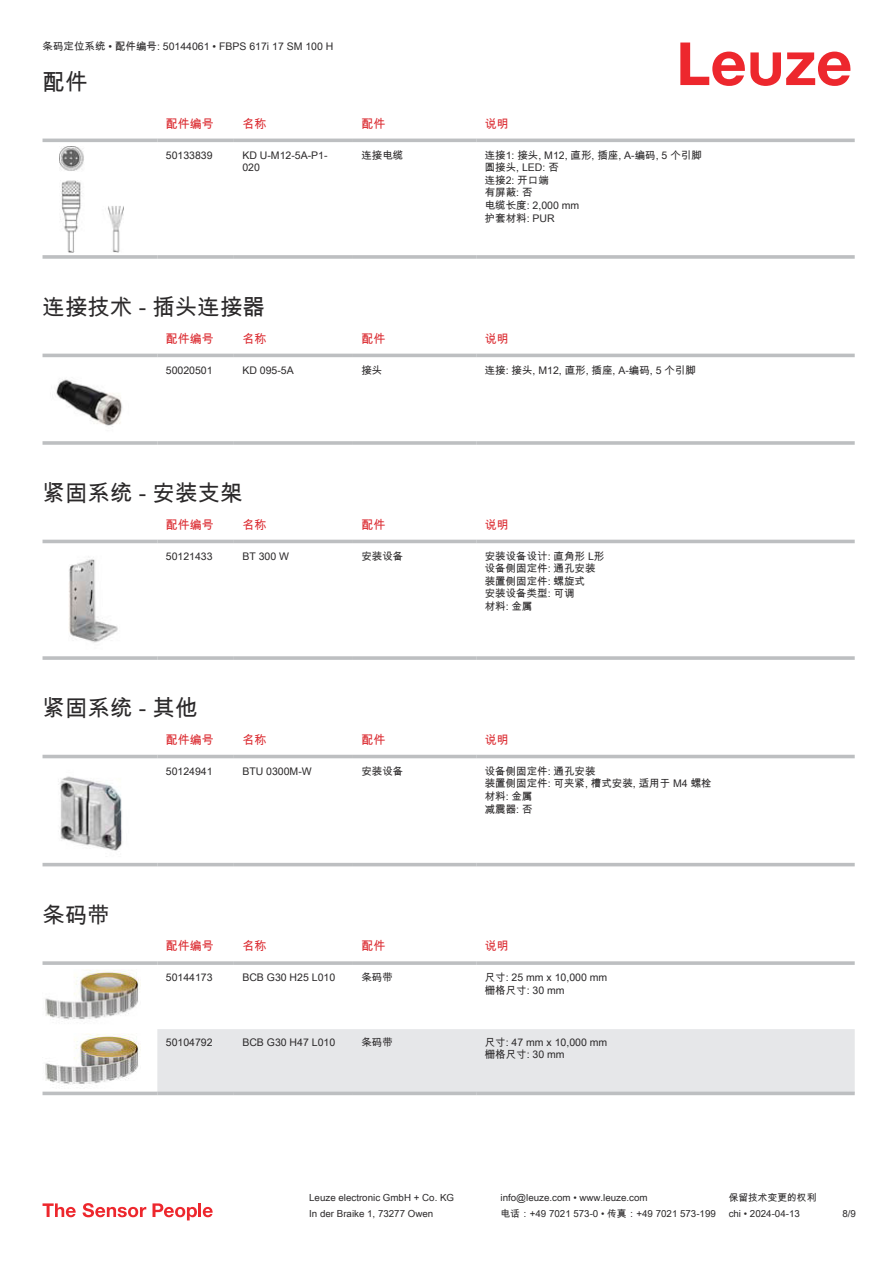
<style>
.page{position:relative;width:893px;height:1263px;background:#fff}
.page>*{position:absolute;margin:0;border:0;box-sizing:border-box;transform-origin:0 0}
.t1{font:22.5px "Arial Unicode MS";color:#2b292a}
.t2{font:12px "Arial Unicode MS";color:#db2a30}
.t3{font:10.5px/12.6px "Arial Unicode MS";color:#2b292a}
.t4{font:9.75px "Arial Unicode MS";color:#2b292a}
</style>
<div class="page">
<svg style="left:680px;top:43px;width:170px;height:43px"></svg>
<svg style="left:43px;top:138px;width:812px;height:1px"></svg>
<hr style="left:43px;top:139px;width:114px;height:3px;background:#bdbfc1">
<hr style="left:157px;top:139px;width:77px;height:3px;background:#bdbfc1">
<hr style="left:234px;top:139px;width:119px;height:3px;background:#bdbfc1">
<hr style="left:353px;top:139px;width:123px;height:3px;background:#bdbfc1">
<hr style="left:476px;top:139px;width:379px;height:3px;background:#bdbfc1">
<svg style="left:43px;top:255px;width:114px;height:4px"></svg>
<hr style="left:157px;top:255px;width:77px;height:4px;background:#c7c8ca">
<hr style="left:234px;top:255px;width:119px;height:4px;background:#bdbfc1">
<svg style="left:353px;top:255px;width:123px;height:4px"></svg>
<hr style="left:476px;top:255px;width:379px;height:4px;background:#c7c8ca">
<img style="left:59px;top:146px;width:65px;height:107px">
<svg style="left:43px;top:353px;width:812px;height:5px;fill:#efeff0"></svg>
<hr style="left:43px;top:354px;width:114px;height:3px;background:#bdbfc1">
<hr style="left:157px;top:354px;width:77px;height:3px;background:#bdbfc1">
<hr style="left:234px;top:354px;width:119px;height:3px;background:#bdbfc1">
<hr style="left:353px;top:354px;width:123px;height:3px;background:#bdbfc1">
<hr style="left:476px;top:354px;width:379px;height:3px;background:#bdbfc1">
<hr style="left:43px;top:441px;width:114px;height:4px;background:#bdbfc1">
<hr style="left:157px;top:441px;width:77px;height:4px;background:#c9cbcc">
<hr style="left:234px;top:441px;width:119px;height:4px;background:#c4c6c7">
<hr style="left:353px;top:441px;width:123px;height:4px;background:#bdbfc1">
<hr style="left:476px;top:441px;width:379px;height:4px;background:#c9cbcc">
<img style="left:56px;top:379px;width:67px;height:48px">
<div style="left:43px;top:539px;width:812px;height:5px;background:#eeefef"></div>
<hr style="left:43px;top:540px;width:114px;height:3px;background:#bdbfc1">
<hr style="left:157px;top:540px;width:77px;height:3px;background:#bdbfc1">
<hr style="left:234px;top:540px;width:119px;height:3px;background:#bdbfc1">
<hr style="left:353px;top:540px;width:123px;height:3px;background:#bdbfc1">
<hr style="left:476px;top:540px;width:379px;height:3px;background:#bdbfc1">
<svg style="left:43px;top:656px;width:114px;height:4px"></svg>
<hr style="left:157px;top:656px;width:77px;height:4px;background:#c6c8ca">
<svg style="left:234px;top:656px;width:119px;height:4px"></svg>
<svg style="left:353px;top:656px;width:123px;height:4px"></svg>
<hr style="left:476px;top:656px;width:379px;height:4px;background:#c6c8ca">
<img style="left:69px;top:556px;width:49px;height:87px">
<svg style="left:43px;top:754px;width:812px;height:113px"></svg>
<hr style="left:43px;top:755px;width:114px;height:3px;background:#bdbfc1">
<hr style="left:157px;top:755px;width:77px;height:3px;background:#bdbfc1">
<hr style="left:234px;top:755px;width:119px;height:3px;background:#bdbfc1">
<hr style="left:353px;top:755px;width:123px;height:3px;background:#bdbfc1">
<hr style="left:476px;top:755px;width:379px;height:3px;background:#bdbfc1">
<hr style="left:43px;top:863px;width:114px;height:3px;background:#bdbfc1">
<hr style="left:157px;top:863px;width:77px;height:3px;background:#bdbfc1">
<hr style="left:234px;top:863px;width:119px;height:3px;background:#bdbfc1">
<hr style="left:353px;top:863px;width:123px;height:3px;background:#bdbfc1">
<hr style="left:476px;top:863px;width:379px;height:3px;background:#bdbfc1">
<img style="left:43px;top:762px;width:97px;height:98px">
<svg style="left:43px;top:983px;width:811px;height:113px"></svg>
<div style="left:157px;top:1029px;width:698px;height:62px;background:#e6e7e9"></div>
<svg style="left:43px;top:961px;width:114px;height:4px"></svg>
<svg style="left:157px;top:961px;width:77px;height:4px"></svg>
<svg style="left:234px;top:961px;width:119px;height:4px"></svg>
<svg style="left:353px;top:961px;width:123px;height:4px"></svg>
<svg style="left:476px;top:961px;width:379px;height:4px;background:#c3c5c7"></svg>
<svg style="left:43px;top:1091px;width:114px;height:4px"></svg>
<svg style="left:157px;top:1091px;width:77px;height:4px"></svg>
<svg style="left:234px;top:1091px;width:119px;height:4px"></svg>
<svg style="left:353px;top:1091px;width:123px;height:4px"></svg>
<svg style="left:476px;top:1091px;width:379px;height:4px;background:#c3c5c7"></svg>
<img style="left:43px;top:969px;width:97px;height:56px">
<img style="left:43px;top:1033px;width:97px;height:56px">
<svg style="left:43px;top:1203px;width:33px;height:14px"></svg>
<svg style="left:83px;top:1203px;width:63px;height:14px"></svg>
<svg style="left:153px;top:1203px;width:44px;height:17px"></svg>
<hr style="left:198px;top:1203px;width:3px;height:14px;background:#ed272d">
<svg style="left:203px;top:1207px;width:10px;height:10px"></svg>
<p class="t3" style="left:43px;top:40px;width:292px">条码定位系统 • 配件编号: 50144061 • FBPS 617i 17 SM 100 H</p>
<h1 class="t1" style="left:43px;top:66px;width:46px">配件</h1>
<p class="t2" style="left:166px;top:115px;width:49px">配件编号</p>
<p class="t2" style="left:242px;top:115px;width:25px">名称</p>
<p class="t2" style="left:361px;top:115px;width:25px">配件</p>
<p class="t2" style="left:485px;top:115px;width:25px">说明</p>
<p class="t3" style="left:166px;top:148px;width:48px">50133839</p>
<p class="t3" style="left:242px;top:148px;width:87px">KD U-M12-5A-P1-<br>020</p>
<p class="t3" style="left:361px;top:148px;width:43px">连接电缆</p>
<p class="t3" style="left:485px;top:148px;width:219px">连接1: 接头, M12, 直形, 插座, A-编码, 5 个引脚圆接头, LED: 否<br>连接2: 开口端<br>有屏蔽: 否<br>电缆长度: 2,000 mm<br>护套材料: PUR</p>
<h1 class="t1" style="left:43px;top:291px;width:224px">连接技术 - 插头连接器</h1>
<p class="t2" style="left:166px;top:330px;width:49px">配件编号</p>
<p class="t2" style="left:242px;top:330px;width:25px">名称</p>
<p class="t2" style="left:361px;top:330px;width:25px">配件</p>
<p class="t2" style="left:485px;top:330px;width:25px">说明</p>
<p class="t3" style="left:166px;top:363px;width:48px">50020501</p>
<p class="t3" style="left:242px;top:363px;width:53px">KD 095-5A</p>
<p class="t3" style="left:361px;top:363px;width:22px">接头</p>
<p class="t3" style="left:485px;top:363px;width:213px">连接: 接头, M12, 直形, 插座, A-编码, 5 个引脚</p>
<h1 class="t1" style="left:43px;top:477px;width:202px">紧固系统 - 安装支架</h1>
<p class="t2" style="left:166px;top:516px;width:49px">配件编号</p>
<p class="t2" style="left:242px;top:516px;width:25px">名称</p>
<p class="t2" style="left:361px;top:516px;width:25px">配件</p>
<p class="t2" style="left:485px;top:516px;width:25px">说明</p>
<p class="t3" style="left:166px;top:549px;width:48px">50121433</p>
<p class="t3" style="left:242px;top:549px;width:48px">BT 300 W</p>
<p class="t3" style="left:361px;top:549px;width:43px">安装设备</p>
<p class="t3" style="left:485px;top:549px;width:121px">安装设备设计: 直角形 L形设备侧固定件: 通孔安装装置侧固定件: 螺旋式<br>安装设备类型: 可调<br>材料: 金属</p>
<h1 class="t1" style="left:43px;top:692px;width:157px">紧固系统 - 其他</h1>
<p class="t2" style="left:166px;top:731px;width:49px">配件编号</p>
<p class="t2" style="left:242px;top:731px;width:25px">名称</p>
<p class="t2" style="left:361px;top:731px;width:25px">配件</p>
<p class="t2" style="left:485px;top:731px;width:25px">说明</p>
<p class="t3" style="left:166px;top:764px;width:48px">50124941</p>
<p class="t3" style="left:242px;top:764px;width:71px">BTU 0300M-W</p>
<p class="t3" style="left:361px;top:764px;width:43px">安装设备</p>
<p class="t3" style="left:485px;top:764px;width:228px">设备侧固定件: 通孔安装<br>装置侧固定件: 可夹紧, 槽式安装, 适用于 M4 螺栓材料: 金属<br>减震器: 否</p>
<h1 class="t1" style="left:43px;top:899px;width:69px">条码带</h1>
<p class="t2" style="left:166px;top:937px;width:49px">配件编号</p>
<p class="t2" style="left:242px;top:937px;width:25px">名称</p>
<p class="t2" style="left:361px;top:937px;width:25px">配件</p>
<p class="t2" style="left:485px;top:937px;width:25px">说明</p>
<p class="t3" style="left:166px;top:971px;width:48px">50144173</p>
<p class="t3" style="left:242px;top:971px;width:94px">BCB G30 H25 L010</p>
<p class="t3" style="left:361px;top:971px;width:33px">条码带</p>
<p class="t3" style="left:485px;top:971px;width:124px">尺寸: 25 mm x 10,000 mm栅格尺寸: 30 mm</p>
<p class="t3" style="left:166px;top:1035px;width:48px">50104792</p>
<p class="t3" style="left:242px;top:1035px;width:94px">BCB G30 H47 L010</p>
<p class="t3" style="left:361px;top:1035px;width:33px">条码带</p>
<p class="t3" style="left:485px;top:1035px;width:124px">尺寸: 47 mm x 10,000 mm栅格尺寸: 30 mm</p>
<p class="t4" style="left:309px;top:1191px;width:146px">Leuze electronic GmbH + Co. KG</p>
<p class="t4" style="left:501px;top:1191px;width:149px">info@leuze.com • www.leuze.com</p>
<p class="t4" style="left:729px;top:1191px;width:89px">保留技术变更的权利</p>
<p class="t4" style="left:309px;top:1206px;width:126px">In der Braike 1, 73277 Owen</p>
<p class="t4" style="left:501px;top:1206px;width:217px">电话：+49 7021 573-0 • 传真：+49 7021 573-199</p>
<p class="t4" style="left:729px;top:1206px;width:73px">chi • 2024-04-13</p>
<p class="t4" style="left:842px;top:1206px;width:15px">8/9</p>
</div>
